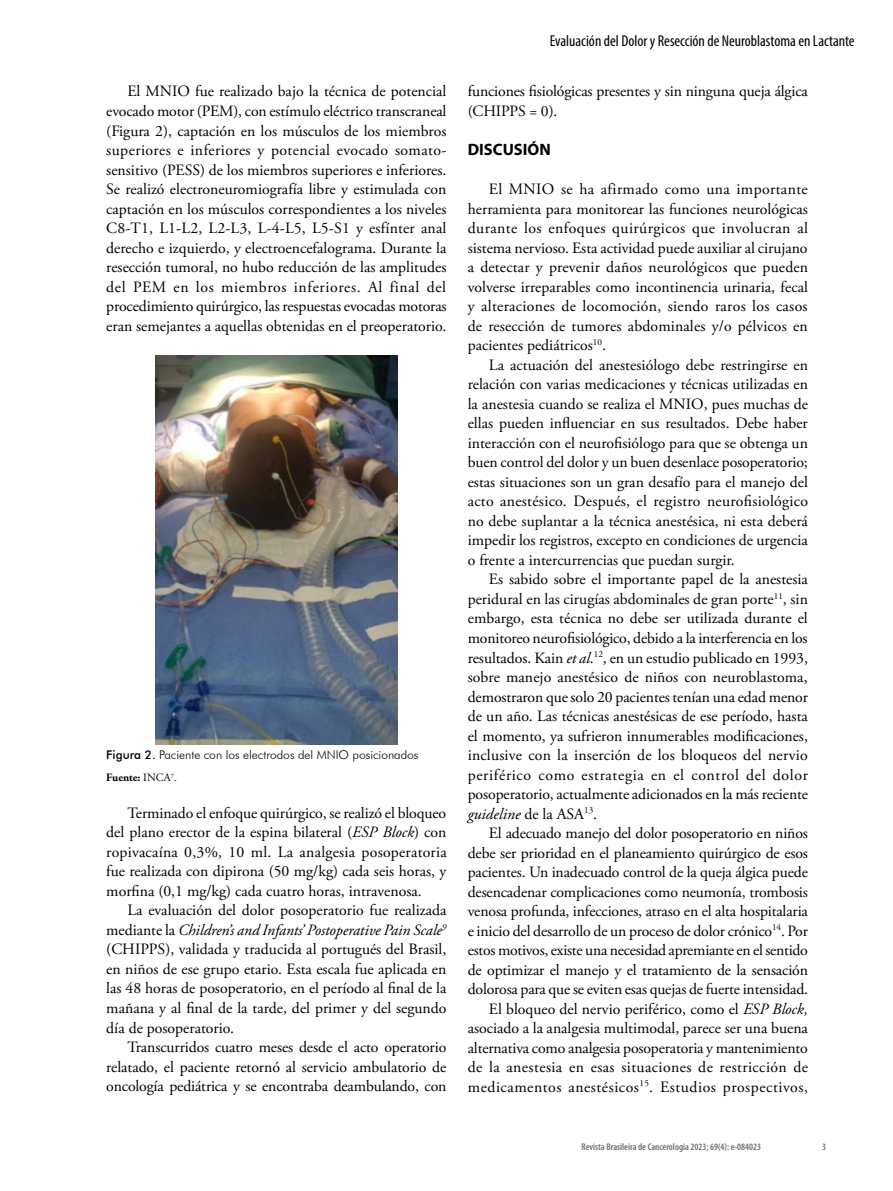
<style>
.page{position:relative;width:893px;height:1191px;background:#fff}
.page>*{position:absolute;margin:0;border:0;box-sizing:border-box;transform-origin:0 0}
.t1{font:700 16.5px "Myriad Pro";color:#000}
.t2{font:15.75px/19.5px "Adobe Garamond Pro";letter-spacing:-.01em;color:#000;text-align:justify}
.t3{font:condensed 15.75px "Myriad Pro";color:#000}
.t4{font:300 12px "Futura BT";color:#000}
.t5{font:700 11.25px "Adobe Garamond Pro";color:#000}
.t6{font:600 condensed 9.75px "Myriad Pro";color:#6d6e71}
.s1{font-style:italic}
.s2{font-weight:500}
.s3{font-weight:400}
</style>
<div class="page">
<img style="left:155px;top:355px;width:242px;height:389px">
<p class="t3" style="left:550px;top:31px;width:306px">Evaluación del Dolor y Resección de Neuroblastoma en Lactante</p>
<p class="t2" style="left:106px;top:82px;width:342px;text-indent:21px">El MNIO fue realizado bajo la técnica de potencial evocado motor (PEM), con estímulo eléctrico transcraneal (Figura 2), captación en los músculos de los miembros superiores e inferiores y potencial evocado somato&shy;sensitivo (PESS) de los miembros superiores e inferiores.<br>Se realizó electroneuromiografía libre y estimulada con captación en los músculos correspondientes a los niveles C8-T1, L1-L2, L2-L3, L-4-L5, L5-S1 y esfínter anal derecho e izquierdo, y electroencefalograma. Durante la resección tumoral, no hubo reducción de las amplitudes del PEM en los miembros inferiores. Al final del procedimiento quirúrgico, las respuestas evocadas motoras eran semejantes a aquellas obtenidas en el preoperatorio.</p>
<p class="t2" style="left:468px;top:82px;width:342px">funciones fisiológicas presentes y sin ninguna queja álgica (CHIPPS = 0).</p>
<p class="t1" style="left:468px;top:139px;width:84px">DISCUSIÓN</p>
<p class="t2" style="left:468px;top:180px;width:342px;text-indent:21px">El MNIO se ha afirmado como una importante herramienta para monitorear las funciones neurológicas durante los enfoques quirúrgicos que involucran al sistema nervioso. Esta actividad puede auxiliar al cirujano a detectar y prevenir daños neurológicos que pueden volverse irreparables como incontinencia urinaria, fecal y alteraciones de locomoción, siendo raros los casos de resección de tumores abdominales y/o pélvicos en pacientes pediátricos<sup>10</sup>.</p>
<p class="t2" style="left:468px;top:356px;width:342px;text-indent:21px">La actuación del anestesiólogo debe restringirse en relación con varias medicaciones y técnicas utilizadas en la anestesia cuando se realiza el MNIO, pues muchas de ellas pueden influenciar en sus resultados. Debe haber interacción con el neurofisiólogo para que se obtenga un buen control del dolor y un buen desenlace posoperatorio; estas situaciones son un gran desafío para el manejo del acto anestésico. Después, el registro neurofisiológico no debe suplantar a la técnica anestésica, ni esta deberá impedir los registros, excepto en condiciones de urgencia o frente a intercurrencias que puedan surgir.</p>
<p class="t2" style="left:468px;top:570px;width:342px;text-indent:21px">Es sabido sobre el importante papel de la anestesia peridural en las cirugías abdominales de gran porte<sup>11</sup>, sin embargo, esta técnica no debe ser utilizada durante el monitoreo neurofisiológico, debido a la interferencia en los resultados. Kain <span class="s1">et al</span>.<sup>12</sup>, en un estudio publicado en 1993, sobre manejo anestésico de niños con neuroblastoma, demostraron que solo 20 pacientes tenían una edad menor de un año. Las técnicas anestésicas de ese período, hasta el momento, ya sufrieron innumerables modificaciones, inclusive con la inserción de los bloqueos del nervio periférico como estrategia en el control del dolor posoperatorio, actualmente adicionados en la más reciente <span class="s1">guideline</span> de la ASA<sup>13</sup>.</p>
<p class="t2" style="left:468px;top:824px;width:342px;text-align:right">El adecuado manejo del dolor posoperatorio en niños debe ser prioridad en el planeamiento quirúrgico de esos pacientes. Un inadecuado control de la queja álgica puede desencadenar complicaciones como neumonía, trombosis venosa profunda, infecciones, atraso en el alta hospitalaria e inicio del desarrollo de un proceso de dolor crónico<sup>14</sup>. Por estos motivos, existe una necesidad apremiante en el sentido de optimizar el manejo y el tratamiento de la sensación dolorosa para que se eviten esas quejas de fuerte intensidad.<br>El bloqueo del nervio periférico, como el <span class="s1">ESP Block, </span>asociado a la analgesia multimodal, parece ser una buena alternativa como analgesia posoperatoria y mantenimiento de la anestesia en esas situaciones de restricción de medicamentos anestésicos<sup>15</sup>. Estudios prospectivos,</p>
<p class="t4" style="left:106px;top:747px;width:314px"><span class="s2">Figura 2.</span> Paciente con los electrodos del MNIO posicionados</p>
<p class="t5" style="left:106px;top:771px;width:72px">Fuente: <span class="s3">INCA</span><sup>7</sup><span class="s3">.</span></p>
<p class="t2" style="left:106px;top:803px;width:342px;text-indent:21px">Terminado el enfoque quirúrgico, se realizó el bloqueo del plano erector de la espina bilateral (<span class="s1">ESP Block</span>) con ropivacaína 0,3%, 10 ml. La analgesia posoperatoria fue realizada con dipirona (50 mg/kg) cada seis horas, y morfina (0,1 mg/kg) cada cuatro horas, intravenosa.</p>
<p class="t2" style="left:106px;top:901px;width:342px;text-indent:21px">La evaluación del dolor posoperatorio fue realizada mediante la <span class="s1">Children’s and Infants’ Postoperative Pain Scale</span><sup>9 </sup>(CHIPPS), validada y traducida al portugués del Brasil, en niños de ese grupo etario. Esta escala fue aplicada en las 48 horas de posoperatorio, en el período al final de la mañana y al final de la tarde, del primer y del segundo día de posoperatorio.</p>
<p class="t2" style="left:106px;top:1037px;width:342px;text-indent:21px">Transcurridos cuatro meses desde el acto operatorio relatado, el paciente retornó al servicio ambulatorio de oncología pediátrica y se encontraba deambulando, con</p>
<p class="t6" style="left:581px;top:1141px;width:181px">Revista Brasileira de Cancerologia 2023; 69(4): e-084023</p>
<p class="t6" style="left:822px;top:1141px;width:5px">3</p>
</div>
